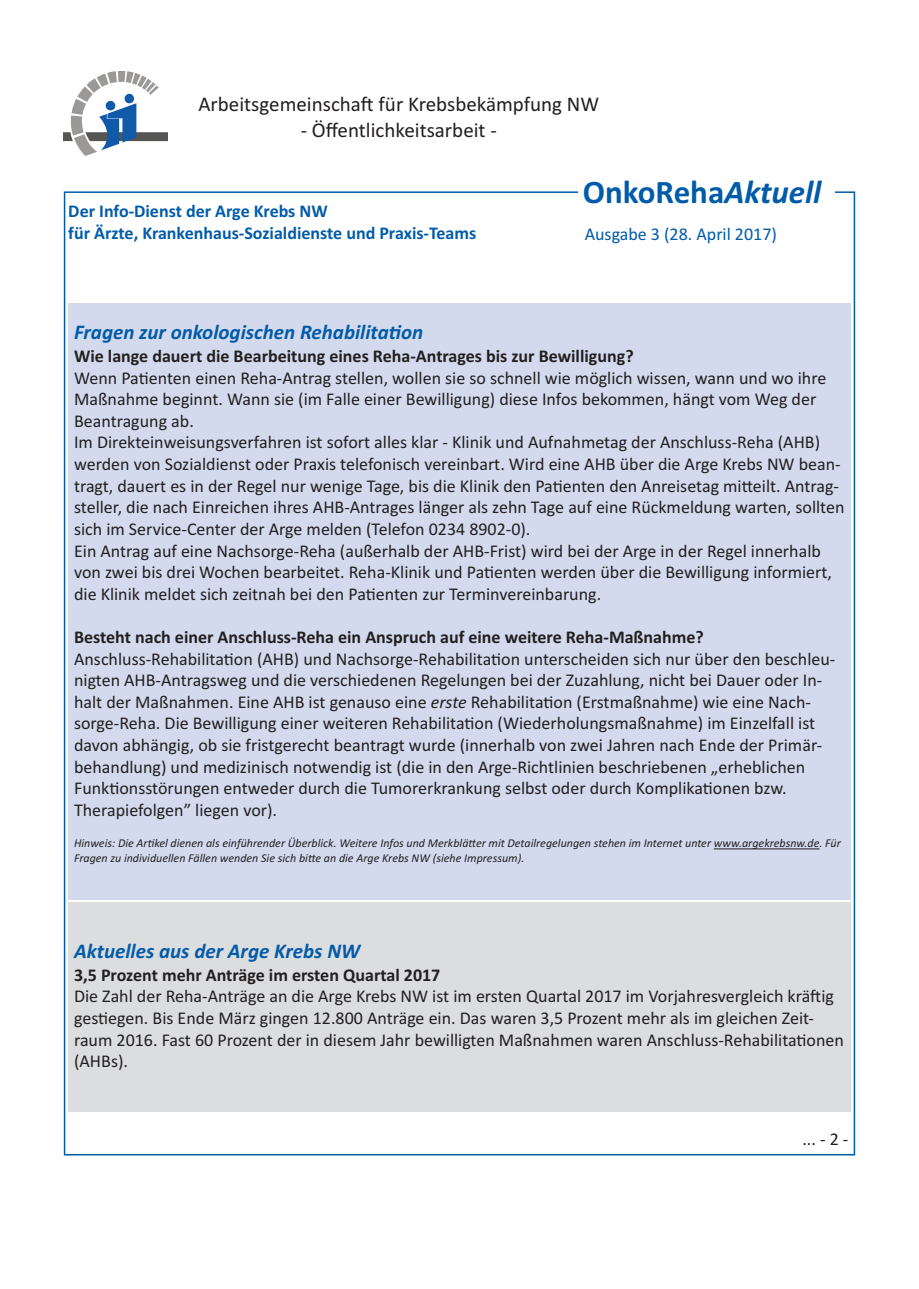
<style>
.page{position:relative;width:919px;height:1289px;background:#fff}
.page>*{position:absolute;margin:0;border:0;box-sizing:border-box;transform-origin:0 0}
.t1{font:700 33px "Calibri";color:#015ba9}
.t2{font:21px "Calibri";color:#231f20}
.t3{font:italic 700 21px "Calibri";color:#015ba9}
.t4{font:18px/21.6px "Calibri";color:#231f20}
.t5{font:700 18px "Calibri";color:#231f20}
.t6{font:700 18px/21.6px "Calibri";color:#015ba9}
.t7{font:18px "Calibri";color:#015ba9}
.t8{font:italic 12px/14.4px "Calibri";color:#231f20}
.s1{font-style:italic}
</style>
<div class="page">
<img style="left:64px;top:71px;width:103px;height:84px">
<div style="left:68px;top:303px;width:782px;height:596px;background:#d3daed"></div>
<hr style="left:713px;top:848px;width:106px;height:1px;background:#231f20">
<div style="left:68px;top:901px;width:782px;height:210px;background:#dcdddf"></div>
<p class="t2" style="left:198px;top:92px;width:402px">Arbeitsgemeinschaft für Krebsbekämpfung NW</p>
<p class="t2" style="left:301px;top:117px;width:197px">- Öffentlichkeitsarbeit -</p>
<p class="t6" style="left:68px;top:200px;width:409px">Der Info-Dienst der Arge Krebs NW<br>für Ärzte, Krankenhaus-Sozialdienste und Praxis-Teams</p>
<h1 class="t1" style="left:583px;top:172px;width:240px">OnkoReha<span class="s1">Aktuell</span></h1>
<p class="t7" style="left:584px;top:223px;width:194px">Ausgabe 3 (28. April 2017)</p>
<p class="t3" style="left:74px;top:319px;width:350px">Fragen zur onkologischen Rehabilitation</p>
<p class="t5" style="left:74px;top:345px;width:561px">Wie lange dauert die Bearbeitung eines Reha-Antrages bis zur Bewilligung?</p>
<p class="t4" style="left:74px;top:366px;width:771px">Wenn Patienten einen Reha-Antrag stellen, wollen sie so schnell wie möglich wissen, wann und wo ihre Maßnahme beginnt. Wann sie (im Falle einer Bewilligung) diese Infos bekommen, hängt vom Weg der Beantragung ab.<br>Im Direkteinweisungsverfahren ist sofort alles klar - Klinik und Aufnahmetag der Anschluss-Reha (AHB) werden von Sozialdienst oder Praxis telefonisch vereinbart. Wird eine AHB über die Arge Krebs NW bean&shy;tragt, dauert es in der Regel nur wenige Tage, bis die Klinik den Patienten den Anreisetag mitteilt. Antrag&shy;steller, die nach Einreichen ihres AHB-Antrages länger als zehn Tage auf eine Rückmeldung warten, sollten sich im Service-Center der Arge melden (Telefon 0234 8902-0).<br>Ein Antrag auf eine Nachsorge-Reha (außerhalb der AHB-Frist) wird bei der Arge in der Regel innerhalb von zwei bis drei Wochen bearbeitet. Reha-Klinik und Patienten werden über die Bewilligung informiert, die Klinik meldet sich zeitnah bei den Patienten zur Terminvereinbarung.</p>
<p class="t5" style="left:74px;top:626px;width:631px">Besteht nach einer Anschluss-Reha ein Anspruch auf eine weitere Reha-Maßnahme?</p>
<p class="t4" style="left:74px;top:647px;width:762px">Anschluss-Rehabilitation (AHB) und Nachsorge-Rehabilitation unterscheiden sich nur über den beschleu&shy;nigten AHB-Antragsweg und die verschiedenen Regelungen bei der Zuzahlung, nicht bei Dauer oder In&shy;halt der Maßnahmen. Eine AHB ist genauso eine <span class="s1">erste</span> Rehabilitation (Erstmaßnahme) wie eine Nach&shy;sorge-Reha. Die Bewilligung einer weiteren Rehabilitation (Wiederholungsmaßnahme) im Einzelfall ist davon abhängig, ob sie fristgerecht beantragt wurde (innerhalb von zwei Jahren nach Ende der Primär&shy;behandlung) und medizinisch notwendig ist (die in den Arge-Richtlinien beschriebenen „erheblichen Funktionsstörungen entweder durch die Tumorerkrankung selbst oder durch Komplikationen bzw.<br>Therapiefolgen” liegen vor).</p>
<p class="t8" style="left:74px;top:836px;width:768px">Hinweis: Die Artikel dienen als einführender Überblick. Weitere Infos und Merkblätter mit Detailregelungen stehen im Internet unter www.argekrebsnw.de. Für<br>Fragen zu individuellen Fällen wenden Sie sich bitte an die Arge Krebs NW (siehe Impressum).</p>
<p class="t3" style="left:74px;top:938px;width:287px">Aktuelles aus der Arge Krebs NW</p>
<p class="t5" style="left:74px;top:964px;width:368px">3,5 Prozent mehr Anträge im ersten Quartal 2017</p>
<p class="t4" style="left:74px;top:985px;width:771px">Die Zahl der Reha-Anträge an die Arge Krebs NW ist im ersten Quartal 2017 im Vorjahresvergleich kräftig gestiegen. Bis Ende März gingen 12.800 Anträge ein. Das waren 3,5 Prozent mehr als im gleichen Zeit&shy;raum 2016. Fast 60 Prozent der in diesem Jahr bewilligten Maßnahmen waren Anschluss-Rehabilitationen (AHBs).</p>
<p class="t4" style="left:802px;top:1128px;width:47px">...-2-</p>
</div>
